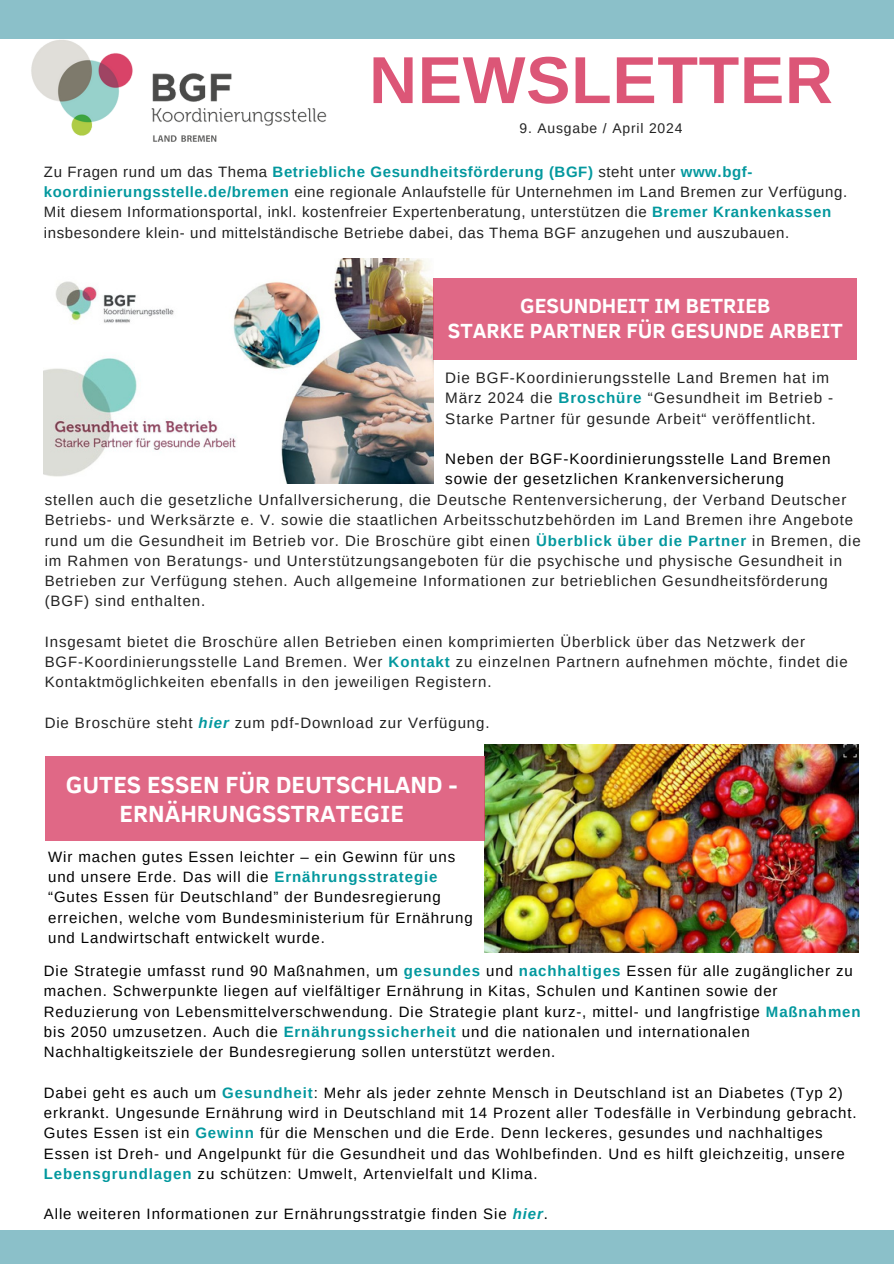
<style>
.page{position:relative;width:894px;height:1264px;background:#fff}
.page>*{position:absolute;margin:0;border:0;box-sizing:border-box;transform-origin:0 0}
.t1{font:700 66.45px "Arimo";letter-spacing:.01em;color:#d94368}
.t2{font:700 24px/28.2px "Clear Sans";color:#fff;text-align:center}
.t3{font:700 21px/24.8px "Clear Sans";color:#fff;text-align:center}
.t4{font:15.15px/20.2px "Arimo";letter-spacing:.06em;color:#222}
.t5{font:15.15px/20.2px "Arimo";letter-spacing:.06em;color:#000}
.t6{font:15px/20.2px "Arimo";letter-spacing:.06em;color:#000}
.t7{font:15px/20.2px "Arimo";letter-spacing:.06em;color:#222}
.t8{font:15px/20.2px "Arimo";letter-spacing:.04em;color:#222}
.t9{font:13.95px "Arimo";letter-spacing:.06em;color:#222}
.s1{font-weight:700;color:#03989e}
.s2{font-weight:700;font-style:italic;color:#03989e}
</style>
<div class="page">
<div style="left:0;top:1230px;width:893px;height:33px;background:#8bc0c9"></div>
<div style="left:0;top:0;width:893px;height:38px;background:#8bc0c9"></div>
<img style="left:44px;top:258px;width:389px;height:225px">
<div style="left:433px;top:278px;width:423px;height:81px;background:#e06886"></div>
<img style="left:0;top:38px;width:359px;height:104px">
<img style="left:484px;top:744px;width:374px;height:208px">
<div style="left:45px;top:756px;width:439px;height:84px;background:#e06886"></div>
<h1 class="t1" style="left:369px;top:43px;width:465px">NEWSLETTER</h1>
<p class="t9" style="left:519px;top:120px;width:164px">9. Ausgabe / April 2024</p>
<p class="t8" style="left:44px;top:161px;width:804px">Zu Fragen rund um das Thema <span class="s1">Betriebliche Gesundheitsförderung (BGF)</span> steht unter <span class="s1">www.bgf&shy;koordinierungsstelle.de/bremen</span> eine regionale Anlaufstelle für Unternehmen im Land Bremen zur Verfügung.<br>Mit diesem Informationsportal, inkl. kostenfreier Expertenberatung, unterstützen die <span class="s1">Bremer Krankenkassen </span>insbesondere klein- und mittelständische Betriebe dabei, das Thema BGF anzugehen und auszubauen.</p>
<h3 class="t3" style="left:448px;top:292px;width:396px">GESUNDHEIT IM BETRIEB<br>STARKE PARTNER FÜR GESUNDE ARBEIT</h3>
<p class="t4" style="left:445px;top:367px;width:389px">Die BGF-Koordinierungsstelle Land Bremen hat im<br>März 2024 die <span class="s1">Broschüre</span> “Gesundheit im Betrieb -<br>Starke Partner für gesunde Arbeit“ veröffentlicht.</p>
<p class="t5" style="left:445px;top:448px;width:387px">Neben der BGF-Koordinierungsstelle Land Bremen sowie der gesetzlichen Krankenversicherung</p>
<p class="t7" style="left:45px;top:489px;width:817px">stellen auch die gesetzliche Unfallversicherung, die Deutsche Rentenversicherung, der Verband Deutscher Betriebs- und Werksärzte e. V. sowie die staatlichen Arbeitsschutzbehörden im Land Bremen ihre Angebote rund um die Gesundheit im Betrieb vor. Die Broschüre gibt einen <span class="s1">Überblick über die Partner</span> in Bremen, die im Rahmen von Beratungs- und Unterstützungsangeboten für die psychische und physische Gesundheit in Betrieben zur Verfügung stehen. Auch allgemeine Informationen zur betrieblichen Gesundheitsförderung (BGF) sind enthalten.</p>
<h1 class="t7" style="left:45px;top:631px;width:761px">Insgesamt bietet die Broschüre allen Betrieben einen komprimierten Überblick über das Netzwerk der</h1>
<p class="t7" style="left:45px;top:651px;width:804px">BGF-Koordinierungsstelle Land Bremen. Wer <span class="s1">Kontakt</span> zu einzelnen Partnern aufnehmen möchte, findet die<br>Kontaktmöglichkeiten ebenfalls in den jeweiligen Registern.</p>
<p class="t7" style="left:45px;top:712px;width:446px">Die Broschüre steht <span class="s2">hier</span> zum pdf-Download zur Verfügung.</p>
<h2 class="t2" style="left:66px;top:769px;width:393px">GUTES ESSEN FÜR DEUTSCHLAND -<br>ERNÄHRUNGSSTRATEGIE</h2>
<p class="t6" style="left:48px;top:846px;width:426px">Wir machen gutes Essen leichter – ein Gewinn für uns und unsere Erde. Das will die <span class="s1">Ernährungsstrategie </span>“Gutes Essen für Deutschland” der Bundesregierung erreichen, welche vom Bundesministerium für Ernährung und Landwirtschaft entwickelt wurde.</p>
<p class="t6" style="left:44px;top:960px;width:818px">Die Strategie umfasst rund 90 Maßnahmen, um <span class="s1">gesundes</span> und <span class="s1">nachhaltiges</span> Essen für alle zugänglicher zu machen. Schwerpunkte liegen auf vielfältiger Ernährung in Kitas, Schulen und Kantinen sowie der Reduzierung von Lebensmittelverschwendung. Die Strategie plant kurz-, mittel- und langfristige <span class="s1">Maßnahmen </span>bis 2050 umzusetzen. Auch die <span class="s1">Ernährungssicherheit</span> und die nationalen und internationalen Nachhaltigkeitsziele der Bundesregierung sollen unterstützt werden.</p>
<p class="t6" style="left:44px;top:1082px;width:814px">Dabei geht es auch um <span class="s1">Gesundheit</span>: Mehr als jeder zehnte Mensch in Deutschland ist an Diabetes (Typ 2) erkrankt. Ungesunde Ernährung wird in Deutschland mit 14 Prozent aller Todesfälle in Verbindung gebracht.<br>Gutes Essen ist ein <span class="s1">Gewinn</span> für die Menschen und die Erde. Denn leckeres, gesundes und nachhaltiges Essen ist Dreh- und Angelpunkt für die Gesundheit und das Wohlbefinden. Und es hilft gleichzeitig, unsere <span class="s1">Lebensgrundlagen</span> zu schützen: Umwelt, Artenvielfalt und Klima.</p>
<p class="t6" style="left:44px;top:1203px;width:505px">Alle weiteren Informationen zur Ernährungsstratgie finden Sie <span class="s2">hier</span>.</p>
</div>
